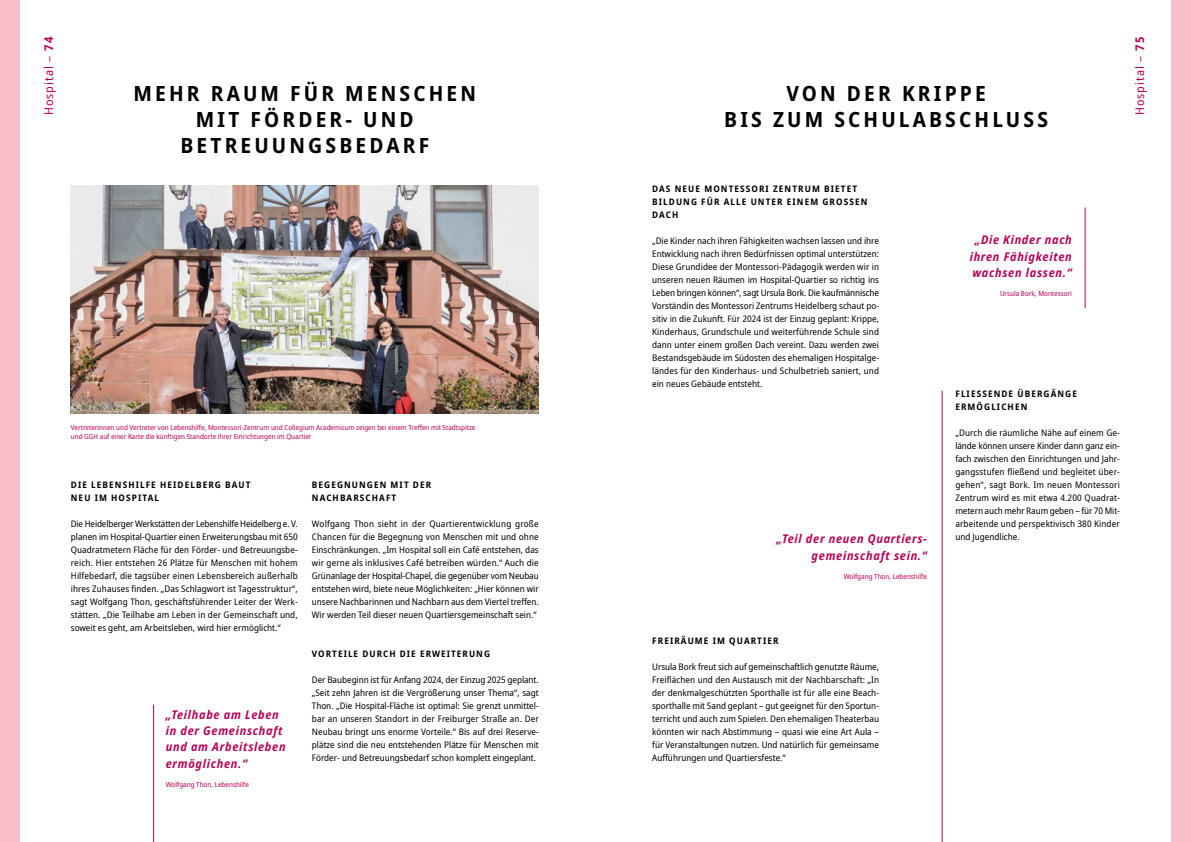
<style>
.page{position:relative;width:1191px;height:842px;background:#fff}
.page>*{position:absolute;margin:0;border:0;box-sizing:border-box;transform-origin:0 0}
.Headline{font:700 semi-condensed 21px "Noto Sans";letter-spacing:.15em;color:#000}
.Zitat_12pt{font:italic 700 semi-condensed 12px/16.2px "Noto Sans";letter-spacing:.06em;color:#b60056}
.Kolumnentitel{font:semi-condensed 12px "Noto Sans";letter-spacing:.08em;color:#b60056}
.Fließtext{font:semi-condensed 9px/13px "Noto Sans";color:#000;text-align:justify}
.Headline_Fließtext{font:700 semi-condensed 9px/13px "Noto Sans";letter-spacing:.12em;color:#000}
.Bildunterschriften{font:semi-condensed 7px/9.8px "Noto Sans";color:#b60056}
.s1{font-weight:700}
</style>
<div class="page">
<hr style="left:153px;top:705px;width:1px;height:137px;background:#b60056">
<img style="left:71px;top:186px;width:468px;height:227px">
<hr style="left:941px;top:391px;width:1px;height:451px;background:#b60056">
<hr style="left:1084px;top:207px;width:1px;height:101px;background:#b60056">
<div style="left:1171px;top:0;width:20px;height:842px;background:#f7beca"></div>
<div style="left:0;top:0;width:19px;height:842px;background:#f7beca"></div>
<p class="Kolumnentitel" style="left:40px;top:115px;width:80px;rotate:-90deg">Hospital – <span class="s1">74</span></p>
<p class="Headline" style="left:134px;top:79px;width:344px">MEHR RAUM FÜR MENSCHEN</p>
<p class="Headline" style="left:196px;top:105px;width:219px">MIT FÖRDER- UND</p>
<p class="Headline" style="left:180px;top:131px;width:250px">BETREUUNGSBEDARF</p>
<p class="Bildunterschriften" style="left:71px;top:422px;width:406px">Vertreterinnen und Vertreter von Lebenshilfe, Montessori-Zentrum und Collegium Academicum zeigen bei einem Treffen mit Stadtspitze und GGH auf einer Karte die künftigen Standorte ihrer Einrichtungen im Quartier</p>
<p class="Headline_Fließtext" style="left:71px;top:478px;width:181px">DIE LEBENSHILFE HEIDELBERG BAUT</p>
<p class="Headline_Fließtext" style="left:71px;top:491px;width:90px">NEU IM HOSPITAL</p>
<p class="Fließtext" style="left:71px;top:518px;width:228px">Die Heidelberger Werkstätten der Lebenshilfe Heidelberg e. V. planen im Hospital-Quartier einen Erweiterungsbau mit 650<br>Quadratmetern Fläche für den Förder- und Betreuungsbe&shy;reich. Hier entstehen 26 Plätze für Menschen mit hohem Hilfebedarf, die tagsüber einen Lebensbereich außerhalb ihres Zuhauses finden. „Das Schlagwort ist Tagesstruktur“, sagt Wolfgang Thon, geschäftsführender Leiter der Werk&shy;stätten. „Die Teilhabe am Leben in der Gemeinschaft und, soweit es geht, am Arbeitsleben, wird hier ermöglicht.“</p>
<p class="Zitat_12pt" style="left:166px;top:707px;width:121px">„Teilhabe am Leben in der Gemeinschaft und am Arbeitsleben ermöglichen.“</p>
<p class="Bildunterschriften" style="left:166px;top:780px;width:85px">Wolfgang Thon, Lebenshilfe</p>
<p class="Headline_Fließtext" style="left:312px;top:478px;width:121px">BEGEGNUNGEN MIT DER</p>
<p class="Headline_Fließtext" style="left:312px;top:491px;width:86px">NACHBARSCHAFT</p>
<p class="Fließtext" style="left:312px;top:518px;width:228px">Wolfgang Thon sieht in der Quartierentwicklung große Chancen für die Begegnung von Menschen mit und ohne Einschränkungen. „Im Hospital soll ein Café entstehen, das wir gerne als inklusives Café betreiben würden.“ Auch die Grünanlage der Hospital-Chapel, die gegenüber vom Neubau entstehen wird, biete neue Möglichkeiten: „Hier können wir unsere Nachbarinnen und Nachbarn aus dem Viertel treffen.<br>Wir werden Teil dieser neuen Quartiersgemeinschaft sein.“</p>
<p class="Headline_Fließtext" style="left:312px;top:647px;width:180px">VORTEILE DURCH DIE ERWEITERUNG</p>
<p class="Fließtext" style="left:312px;top:674px;width:228px">Der Baubeginn ist für Anfang 2024, der Einzug 2025 geplant. „Seit zehn Jahren ist die Vergrößerung unser Thema“, sagt Thon. „Die Hospital-Fläche ist optimal: Sie grenzt unmittel&shy;bar an unseren Standort in der Freiburger Straße an. Der Neubau bringt uns enorme Vorteile.“ Bis auf drei Reserve&shy;plätze sind die neu entstehenden Plätze für Menschen mit Förder- und Betreuungsbedarf schon komplett eingeplant.</p>
<p class="Headline" style="left:786px;top:79px;width:201px">VON DER KRIPPE</p>
<p class="Headline" style="left:724px;top:105px;width:325px">BIS ZUM SCHULABSCHLUSS</p>
<p class="Kolumnentitel" style="left:1131px;top:115px;width:80px;rotate:-90deg">Hospital – <span class="s1">75</span></p>
<p class="Headline_Fließtext" style="left:652px;top:183px;width:217px">DAS NEUE MONTESSORI ZENTRUM BIETET<br>BILDUNG FÜR ALLE UNTER EINEM GROSSEN<br>DACH</p>
<p class="Fließtext" style="left:652px;top:235px;width:228px">„Die Kinder nach ihren Fähigkeiten wachsen lassen und ihre Entwicklung nach ihren Bedürfnissen optimal unterstützen:<br>Diese Grundidee der Montessori-Pädagogik werden wir in unseren neuen Räumen im Hospital-Quartier so richtig ins Leben bringen können“, sagt Ursula Bork. Die kaufmännische Vorständin des Montessori Zentrums Heidelberg schaut po&shy;sitiv in die Zukunft. Für 2024 ist der Einzug geplant: Krippe, Kinderhaus, Grundschule und weiterführende Schule sind dann unter einem großen Dach vereint. Dazu werden zwei Bestandsgebäude im Südosten des ehemaligen Hospitalge&shy;ländes für den Kinderhaus- und Schulbetrieb saniert, und ein neues Gebäude entsteht.</p>
<p class="Zitat_12pt" style="left:776px;top:531px;width:152px;text-align:right">„Teil der neuen Quartiers&shy;gemeinschaft sein.“</p>
<p class="Bildunterschriften" style="left:843px;top:572px;width:85px">Wolfgang Thon, Lebenshilfe</p>
<p class="Headline_Fließtext" style="left:652px;top:634px;width:128px">FREIRÄUME IM QUARTIER</p>
<p class="Fließtext" style="left:652px;top:661px;width:228px">Ursula Bork freut sich auf gemeinschaftlich genutzte Räume, Freiflächen und den Austausch mit der Nachbarschaft: „In der denkmalgeschützten Sporthalle ist für alle eine Beach&shy;sporthalle mit Sand geplant – gut geeignet für den Sportun&shy;terricht und auch zum Spielen. Den ehemaligen Theaterbau könnten wir nach Abstimmung – quasi wie eine Art Aula – für Veranstaltungen nutzen. Und natürlich für gemeinsame Aufführungen und Quartiersfeste.“</p>
<p class="Zitat_12pt" style="left:969px;top:232px;width:104px;text-align:center">„Die Kinder nach ihren Fähigkeiten wachsen lassen.“</p>
<p class="Bildunterschriften" style="left:1000px;top:289px;width:73px">Ursula Bork, Montessori</p>
<p class="Headline_Fließtext" style="left:955px;top:387px;width:123px">FLIESSENDE ÜBERGÄNGE<br>ERMÖGLICHEN</p>
<p class="Fließtext" style="left:955px;top:427px;width:166px">„Durch die räumliche Nähe auf einem Ge&shy;lände können unsere Kinder dann ganz ein&shy;fach zwischen den Einrichtungen und Jahr&shy;gangsstufen fließend und begleitet über&shy;gehen“, sagt Bork. Im neuen Montessori Zentrum wird es mit etwa 4.200 Quadrat&shy;metern auch mehr Raum geben – für 70 Mit&shy;arbeitende und perspektivisch 380 Kinder und Jugendliche.</p>
</div>
